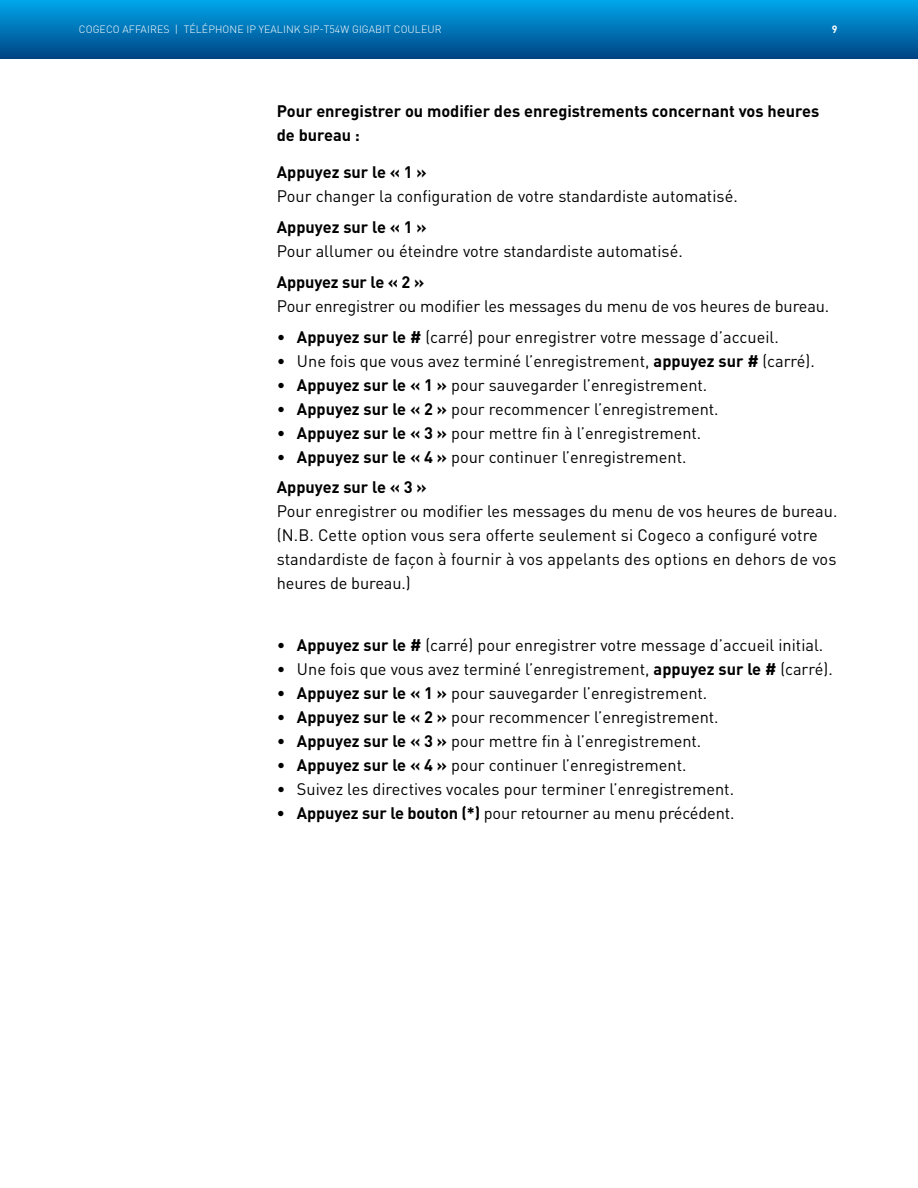
<style>
.page{position:relative;width:918px;height:1188px;background:#fff}
.page>*{position:absolute;margin:0;border:0;box-sizing:border-box;transform-origin:0 0}
.t1{font:16.5px/24px "DIN Pro";color:#000}
.t2{font:700 16.5px/24px "DIN Pro";color:#000}
.t3{font:300 10.5px "DIN Pro";letter-spacing:.01em;color:#fff}
.t4{font:700 10.5px "DIN Pro";color:#fff}
.s1{font-weight:700}
</style>
<div class="page">
<div style="left:0;top:0;width:918px;height:58px;background:linear-gradient(to bottom,#00a7eb,#004686)"></div>
<p class="t3" style="left:79px;top:22px;width:364px">COGECO AFFAIRES | TÉLÉPHONE IP YEALINK SIP-T54W GIGABIT COULEUR</p>
<p class="t4" style="left:832px;top:22px;width:7px">9</p>
<p class="t2" style="left:277px;top:98px;width:544px">Pour enregistrer ou modifier des enregistrements concernant vos heures de bureau :</p>
<p class="t2" style="left:277px;top:160px;width:152px">Appuyez sur le « 1 »</p>
<p class="t1" style="left:277px;top:184px;width:463px">Pour changer la configuration de votre standardiste automatisé.</p>
<p class="t2" style="left:277px;top:214px;width:152px">Appuyez sur le « 1 »</p>
<p class="t1" style="left:277px;top:238px;width:408px">Pour allumer ou éteindre votre standardiste automatisé.</p>
<p class="t2" style="left:277px;top:269px;width:149px">Appuyez sur le « 2 »</p>
<p class="t1" style="left:277px;top:293px;width:554px">Pour enregistrer ou modifier les messages du menu de vos heures de bureau.</p>
<p class="t1" style="left:277px;top:324px;width:504px">• <span class="s1">Appuyez sur le #</span> (carré) pour enregistrer votre message d’accueil.</p>
<p class="t1" style="left:277px;top:348px;width:540px">• Une fois que vous avez terminé l’enregistrement, <span class="s1">appuyez sur #</span> (carré).</p>
<p class="t1" style="left:277px;top:372px;width:432px">• <span class="s1">Appuyez sur le « 1 »</span> pour sauvegarder l’enregistrement.</p>
<p class="t1" style="left:277px;top:396px;width:443px">• <span class="s1">Appuyez sur le « 2 »</span> pour recommencer l’enregistrement.</p>
<p class="t1" style="left:277px;top:420px;width:426px">• <span class="s1">Appuyez sur le « 3 »</span> pour mettre fin à l’enregistrement.</p>
<p class="t1" style="left:277px;top:441px;width:411px;line-height:30.8px">• <span class="s1">Appuyez sur le « 4 »</span> pour continuer l’enregistrement.<br><span class="s1">Appuyez sur le « 3 »</span></p>
<p class="t1" style="left:277px;top:499px;width:562px">Pour enregistrer ou modifier les messages du menu de vos heures de bureau. (N.B. Cette option vous sera offerte seulement si Cogeco a configuré votre standardiste de façon à fournir à vos appelants des options en dehors de vos heures de bureau.)</p>
<p class="t1" style="left:277px;top:632px;width:548px">• <span class="s1">Appuyez sur le #</span> (carré) pour enregistrer votre message d’accueil initial.</p>
<p class="t1" style="left:277px;top:656px;width:558px">• Une fois que vous avez terminé l’enregistrement, <span class="s1">appuyez sur le #</span> (carré).</p>
<p class="t1" style="left:277px;top:680px;width:432px">• <span class="s1">Appuyez sur le « 1 »</span> pour sauvegarder l’enregistrement.</p>
<p class="t1" style="left:277px;top:704px;width:443px">• <span class="s1">Appuyez sur le « 2 »</span> pour recommencer l’enregistrement.</p>
<p class="t1" style="left:277px;top:728px;width:426px">• <span class="s1">Appuyez sur le « 3 »</span> pour mettre fin à l’enregistrement.</p>
<p class="t1" style="left:277px;top:752px;width:411px">• <span class="s1">Appuyez sur le « 4 »</span> pour continuer l’enregistrement.</p>
<p class="t1" style="left:277px;top:776px;width:459px">• Suivez les directives vocales pour terminer l’enregistrement.</p>
<p class="t1" style="left:277px;top:800px;width:459px"><span class="s1">• Appuyez sur le bouton (*)</span> pour retourner au menu précédent.</p>
</div>
